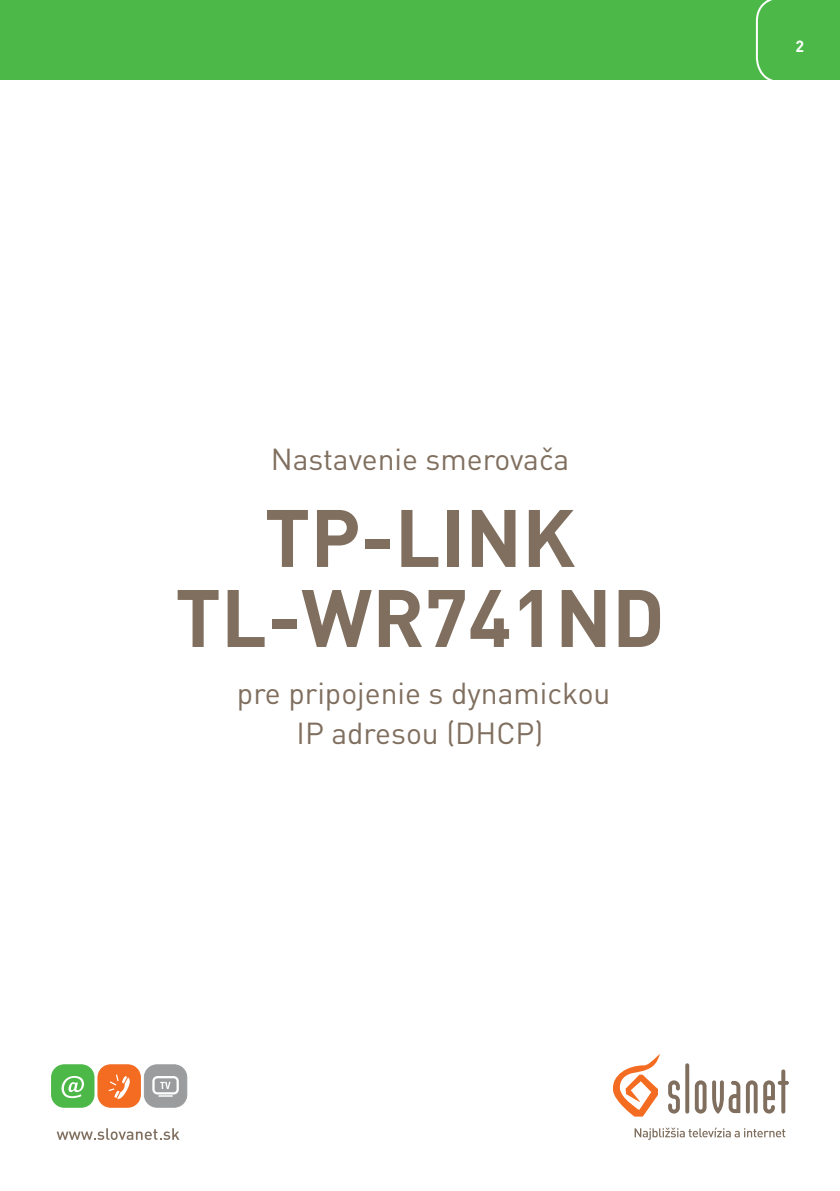
<style>
.page{position:relative;width:840px;height:1191px;background:#fff}
.page>*{position:absolute;margin:0;border:0;box-sizing:border-box;transform-origin:0 0}
.t1{font:700 80px/80px "DIN Pro";color:#806f5f;text-align:center}
.t2{font:30px/40px "DIN Pro";color:#806f5f;text-align:center}
.t3{font:700 16px "DIN Pro";color:#fff}
</style>
<div class="page">
<svg style="left:634px;top:1127px;width:150px;height:13px"></svg>
<svg style="left:668px;top:1063px;width:120px;height:50px"></svg>
<svg style="left:613px;top:1055px;width:46px;height:61px"></svg>
<svg style="left:51px;top:1064px;width:136px;height:43px"></svg>
<svg style="left:57px;top:1128px;width:122px;height:12px"></svg>
<div style="left:0;top:0;width:839px;height:79px;background:#4cb848"></div>
<svg style="left:754px;top:0;width:28px;height:80px"></svg>
<p class="t3" style="left:794px;top:36px;width:10px">2</p>
<p class="t2" style="left:271px;top:438px;width:300px">Nastavenie smerovača</p>
<p class="t1" style="left:175px;top:495px;width:490px">TP-LINK<br>TL-WR741ND</p>
<p class="t2" style="left:237px;top:672px;width:375px">pre pripojenie s dynamickou<br>IP adresou (DHCP)</p>
</div>
